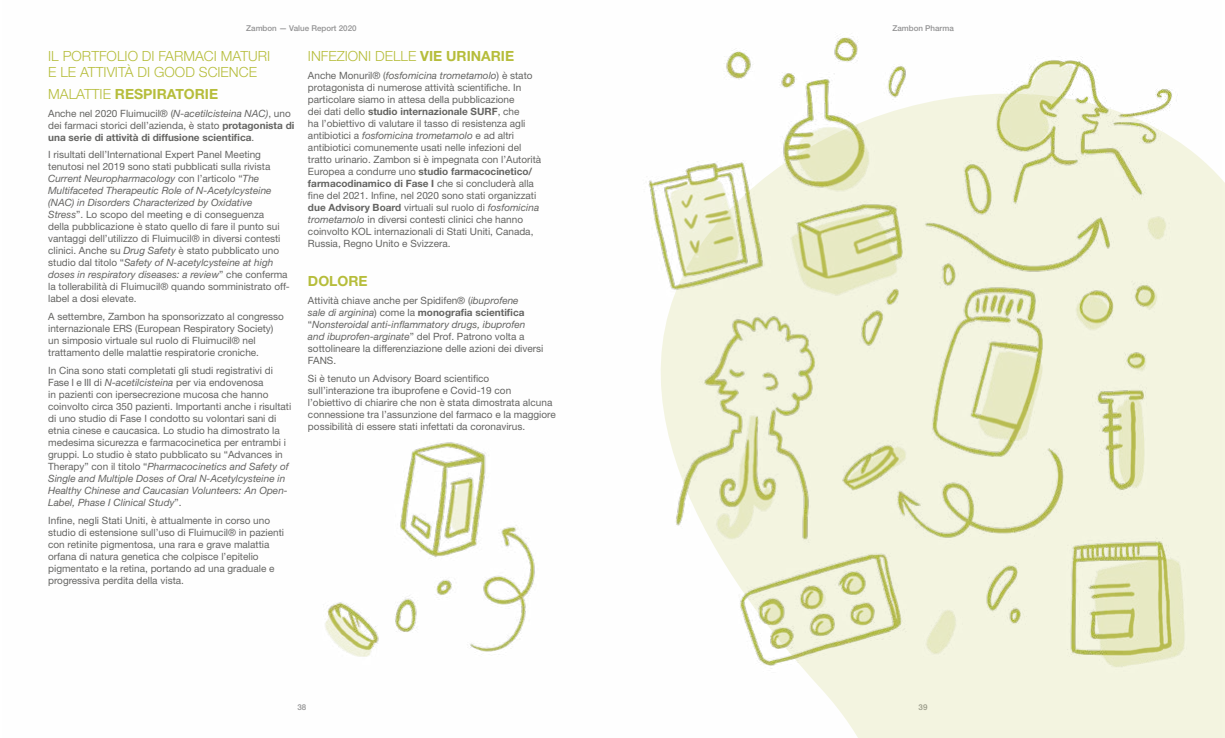
<style>
.page{position:relative;width:1225px;height:738px;background:#fff}
.page>*{position:absolute;margin:0;border:0;box-sizing:border-box;transform-origin:0 0}
.t1{font:300 14px/16px "Helvetica Neue LT Std";color:#b6bd3b}
.t2{font:700 14px "Helvetica Neue LT Std";color:#b6bd3b}
.t3{font:10px/12px "Helvetica Neue LT Std";color:#646462}
.t4{font:500 8px "Helvetica Neue LT Std";color:#939394}
.s1{font-weight:300}
.s2{font-style:italic}
.s3{font-weight:700}
</style>
<div class="page">
<img style="left:325px;top:36px;width:771px;height:621px">
<svg style="left:651px;top:87px;width:574px;height:650px;background:#eeefd7"></svg>
<p class="t4" style="left:246px;top:23px;width:112px">Zambon — Value Report 2020</p>
<p class="t4" style="left:892px;top:23px;width:63px">Zambon Pharma</p>
<h1 class="t1" style="left:48px;top:48px;width:223px">IL PORTFOLIO DI FARMACI MATURI<br>E LE ATTIVITÀ DI GOOD SCIENCE</h1>
<h1 class="t2" style="left:48px;top:85px;width:171px"><span class="s1">MALATTIE</span> RESPIRATORIE</h1>
<p class="t3" style="left:48px;top:107px;width:248px">Anche nel 2020 Fluimucil® (<span class="s2">N-acetilcisteina NAC)</span>, uno dei farmaci storici dell’azienda, è stato <span class="s3">protagonista di una serie di attività di diffusione scientifica</span>.</p>
<p class="t3" style="left:48px;top:148px;width:243px">I risultati dell’International Expert Panel Meeting tenutosi nel 2019 sono stati pubblicati sulla rivista <span class="s2">Current Neuropharmacology</span> con l’articolo “<span class="s2">The Multifaceted Therapeutic Role of N-Acetylcysteine (NAC) in Disorders Characterized by Oxidative Stress</span>”. Lo scopo del meeting e di conseguenza<br>della pubblicazione è stato quello di fare il punto sui vantaggi dell’utilizzo di Fluimucil® in diversi contesti clinici. Anche su <span class="s2">Drug Safety</span> è stato pubblicato uno studio dal titolo “<span class="s2">Safety of N-acetylcysteine at high doses in respiratory diseases: a review</span>” che conferma la tollerabilità di Fluimucil® quando somministrato off&shy;label a dosi elevate.</p>
<p class="t3" style="left:48px;top:310px;width:237px">A settembre, Zambon ha sponsorizzato al congresso internazionale ERS (European Respiratory Society) un simposio virtuale sul ruolo di Fluimucil® nel trattamento delle malattie respiratorie croniche.</p>
<p class="t3" style="left:48px;top:364px;width:244px">In Cina sono stati completati gli studi registrativi di Fase I e III di <span class="s2">N-acetilcisteina</span> per via endovenosa<br>in pazienti con ipersecrezione mucosa che hanno coinvolto circa 350 pazienti. Importanti anche i risultati di uno studio di Fase I condotto su volontari sani di etnia cinese e caucasica. Lo studio ha dimostrato la medesima sicurezza e farmacocinetica per entrambi i gruppi. Lo studio è stato pubblicato su “Advances in Therapy” con il titolo “<span class="s2">Pharmacocinetics and Safety of Single and Multiple Doses of Oral N-Acetylcysteine in Healthy Chinese and Caucasian Volunteers: An Open-Label, Phase I Clinical Study</span>”.</p>
<p class="t3" style="left:48px;top:513px;width:237px">Infine, negli Stati Uniti, è attualmente in corso uno studio di estensione sull’uso di Fluimucil® in pazienti con retinite pigmentosa, una rara e grave malattia orfana di natura genetica che colpisce l’epitelio pigmentato e la retina, portando ad una graduale e progressiva perdita della vista.</p>
<h1 class="t1" style="left:308px;top:48px;width:208px">INFEZIONI DELLE <span class="s3">VIE URINARIE</span></h1>
<p class="t3" style="left:308px;top:69px;width:235px">Anche Monuril® (<span class="s2">fosfomicina trometamolo</span>) è stato protagonista di numerose attività scientifiche. In particolare siamo in attesa della pubblicazione<br>dei dati dello <span class="s3">studio internazionale SURF</span>, che<br>ha l’obiettivo di valutare il tasso di resistenza agli antibiotici a <span class="s2">fosfomicina trometamolo</span> e ad altri antibiotici comunemente usati nelle infezioni del tratto urinario. Zambon si è impegnata con l’Autorità Europea a condurre uno <span class="s3">studio farmacocinetico/ farmacodinamico di Fase I</span> che si concluderà alla fine del 2021. Infine, nel 2020 sono stati organizzati <span class="s3">due Advisory Board</span> virtuali sul ruolo di <span class="s2">fosfomicina trometamolo</span> in diversi contesti clinici che hanno coinvolto KOL internazionali di Stati Uniti, Canada, Russia, Regno Unito e Svizzera.</p>
<h1 class="t2" style="left:308px;top:272px;width:61px">DOLORE</h1>
<p class="t3" style="left:308px;top:294px;width:237px">Attività chiave anche per Spidifen® (<span class="s2">ibuprofene<br>sale di arginina</span>) come la <span class="s3">monografia scientifica </span>“<span class="s2">Nonsteroidal anti-inflammatory drugs, ibuprofen and ibuprofen-arginate</span>” del Prof. Patrono volta a sottolineare la differenziazione delle azioni dei diversi FANS.</p>
<p class="t3" style="left:308px;top:372px;width:249px">Si è tenuto un Advisory Board scientifico sull’interazione tra ibuprofene e Covid-19 con l’obiettivo di chiarire che non è stata dimostrata alcuna connessione tra l’assunzione del farmaco e la maggiore possibilità di essere stati infettati da coronavirus.</p>
<p class="t4" style="left:297px;top:701px;width:10px">38</p>
<p class="t4" style="left:918px;top:701px;width:10px">39</p>
</div>
